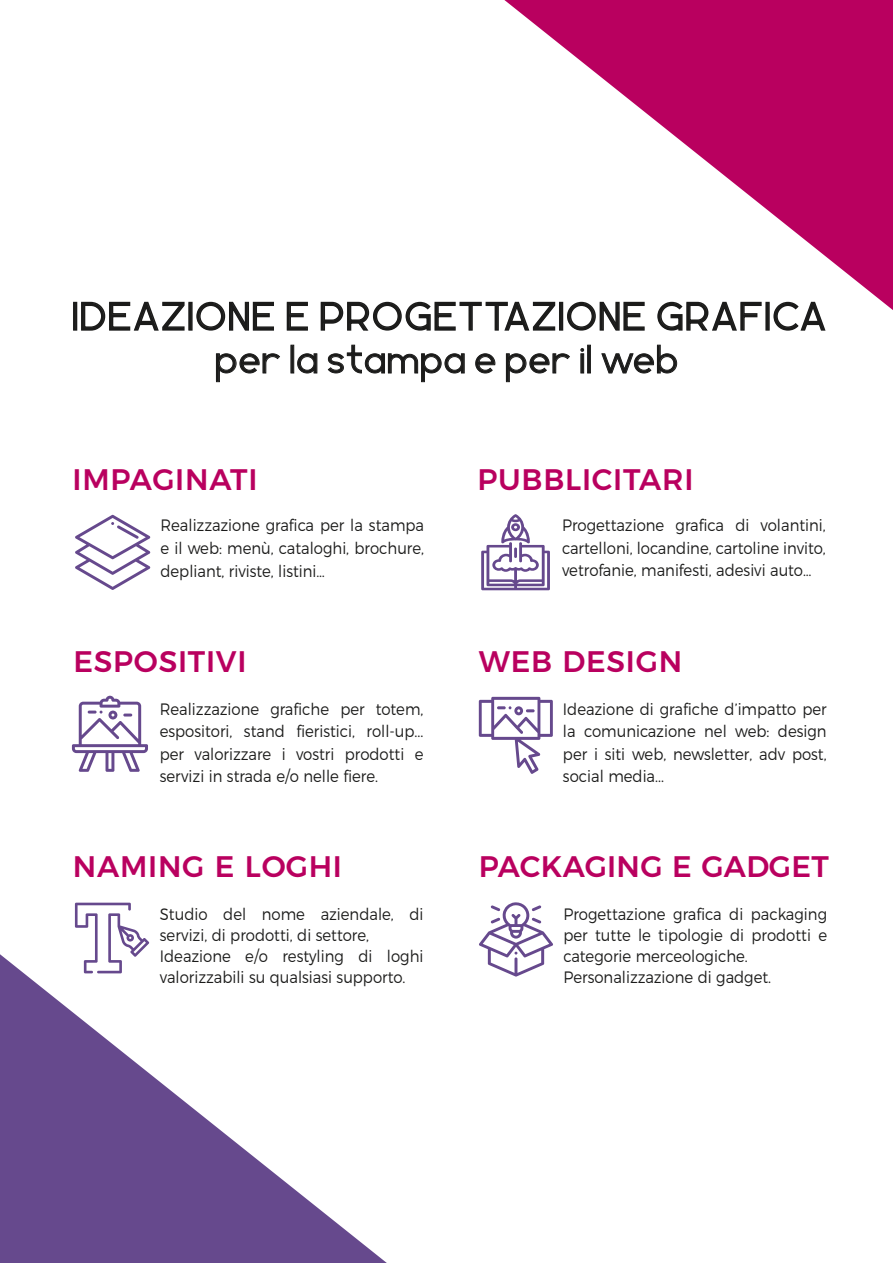
<style>
.page{position:relative;width:893px;height:1263px;background:#fff}
.page>*{position:absolute;margin:0;border:0;box-sizing:border-box;transform-origin:0 0}
.t1{font:41.25px "Geometrica Sans";letter-spacing:.035em;color:#1b1b1a}
.t2{font:40.5px "Geometrica Sans";letter-spacing:.07em;color:#1b1b1a}
.t3{font:500 29.7px "Montserrat";letter-spacing:.025em;color:#b9005f}
.t4{font:300 16.5px/22.5px "Montserrat";color:#1b1b1a;text-align:justify;scale:.9 1}
</style>
<div class="page">
<svg style="left:504px;top:0;width:389px;height:310px;fill:#b9005f"></svg>
<svg style="left:0;top:954px;width:387px;height:309px;fill:#66498d"></svg>
<div style="left:73px;top:302px;width:4px;height:29px;border:2px solid #1b1b1a"></div>
<svg style="left:81px;top:301px;width:104px;height:30px"></svg>
<div style="left:188px;top:302px;width:5px;height:29px;border:2px solid #1b1b1a"></div>
<svg style="left:196px;top:301px;width:78px;height:30px"></svg>
<svg style="left:286px;top:301px;width:22px;height:30px"></svg>
<svg style="left:320px;top:301px;width:236px;height:30px"></svg>
<div style="left:559px;top:302px;width:4px;height:29px;border:2px solid #1b1b1a"></div>
<svg style="left:566px;top:301px;width:79px;height:30px"></svg>
<svg style="left:656px;top:301px;width:106px;height:30px"></svg>
<div style="left:765px;top:302px;width:5px;height:29px;border:2px solid #1b1b1a"></div>
<svg style="left:773px;top:301px;width:53px;height:30px"></svg>
<svg style="left:216px;top:353px;width:64px;height:29px"></svg>
<div style="left:291px;top:345px;width:3px;height:28px;border:1px solid #1b1b1a"></div>
<svg style="left:297px;top:353px;width:21px;height:21px"></svg>
<svg style="left:327px;top:344px;width:138px;height:38px"></svg>
<svg style="left:475px;top:353px;width:21px;height:21px"></svg>
<svg style="left:506px;top:353px;width:64px;height:29px"></svg>
<svg style="left:580px;top:348px;width:4px;height:26px"></svg>
<div style="left:587px;top:345px;width:4px;height:28px;border:1px solid #1b1b1a"></div>
<svg style="left:601px;top:344px;width:76px;height:30px"></svg>
<svg style="left:481px;top:514px;width:69px;height:76px"></svg>
<svg style="left:75px;top:903px;width:74px;height:70px"></svg>
<svg style="left:479px;top:697px;width:74px;height:77px"></svg>
<svg style="left:75px;top:515px;width:75px;height:75px"></svg>
<svg style="left:72px;top:696px;width:76px;height:76px"></svg>
<svg style="left:479px;top:902px;width:74px;height:74px"></svg>
<h2 class="t2" style="left:73px;top:292px;width:755px">IDEAZIONE E PROGETTAZIONE GRAFICA</h2>
<h1 class="t1" style="left:215px;top:335px;width:464px">per la stampa e per il web</h1>
<h3 class="t3" style="left:73px;top:455px;width:186px">IMPAGINATI</h3>
<p class="t4" style="left:160px;top:513px;width:294px">Realizzazione grafica per la stampa e il web: menù, cataloghi, brochure, depliant, riviste, listini…</p>
<h3 class="t3" style="left:477px;top:455px;width:217px">PUBBLICITARI</h3>
<p class="t4" style="left:562px;top:513px;width:294px">Progettazione grafica di volantini, cartelloni, locandine, cartoline invito, vetrofanie, manifesti, adesivi auto…</p>
<h3 class="t3" style="left:73px;top:637px;width:175px">ESPOSITIVI</h3>
<h3 class="t3" style="left:479px;top:637px;width:205px">WEB DESIGN</h3>
<p class="t4" style="left:160px;top:696px;width:294px">Realizzazione grafiche per totem, espositori, stand fieristici, roll-up... per valorizzare i vostri prodotti e servizi in strada e/o nelle fiere.</p>
<p class="t4" style="left:563px;top:696px;width:294px">Ideazione di grafiche d’impatto per la comunicazione nel web: design per i siti web, newsletter, adv post, social media...</p>
<h3 class="t3" style="left:73px;top:843px;width:270px">NAMING E LOGHI</h3>
<p class="t4" style="left:160px;top:902px;width:294px;line-height:21px;text-align:left">Studio del nome aziendale, di servizi, di prodotti, di settore, Ideazione e/o restyling di loghi valorizzabili su qualsiasi supporto.</p>
<h3 class="t3" style="left:479px;top:843px;width:352px">PACKAGING E GADGET</h3>
<p class="t4" style="left:563px;top:902px;width:294px;line-height:21px;text-align:left">Progettazione grafica di packaging per tutte le tipologie di prodotti e categorie merceologiche.<br>Personalizzazione di gadget.</p>
</div>
